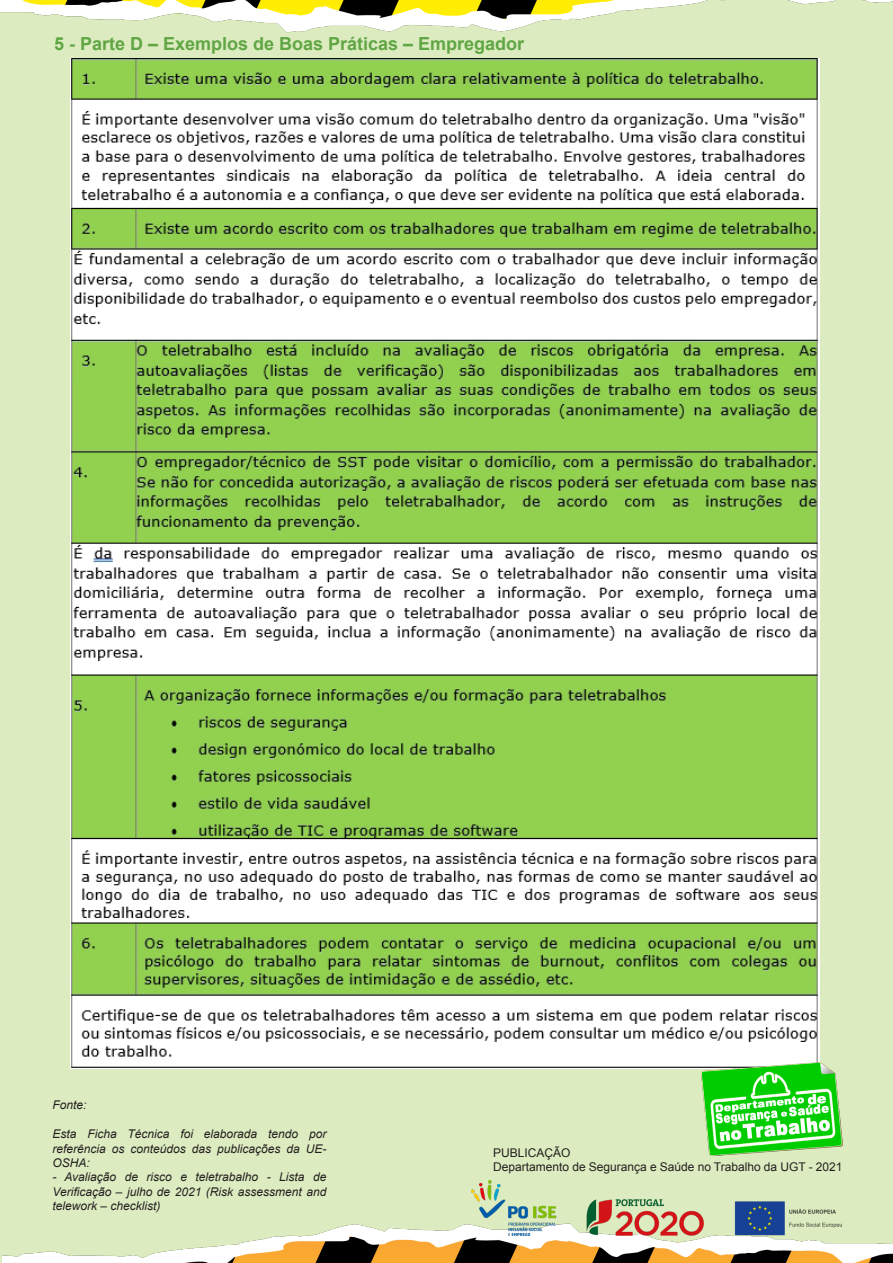
<style>
.page{position:relative;width:893px;height:1263px;background:#ddecc0}
.page>*{position:absolute;margin:0;border:0;box-sizing:border-box;transform-origin:0 0}
.t1{font:700 18px "Arial";color:#60a644}
.t2{font:italic 12px/14.4px "Arial";color:#231f20;text-align:justify}
.t3{font:12px "Arial";color:#231f20}
</style>
<div class="page">
<img style="left:0;top:0;width:893px;height:33px">
<img style="left:3px;top:1223px;width:890px;height:40px">
<img style="left:70px;top:59px;width:750px;height:1009px">
<img style="left:701px;top:1062px;width:141px;height:94px">
<img style="left:471px;top:1181px;width:370px;height:54px">
<p class="t1" style="left:54px;top:32px;width:472px">5 - Parte D – Exemplos de Boas Práticas – Empregador</p>
<p class="t2" style="left:52px;top:1098px;width:36px">Fonte:</p>
<p class="t2" style="left:52px;top:1127px;width:275px">Esta Ficha Técnica foi elaborada tendo por referência os conteúdos das publicações da UE-OSHA:</p>
<p class="t2" style="left:52px;top:1170px;width:275px">- Avaliação de risco e teletrabalho - Lista de Verificação – julho de 2021 (Risk assessment and telework – checklist)</p>
<p class="t3" style="left:493px;top:1144px;width:79px">PUBLICAÇÃO</p>
<p class="t3" style="left:493px;top:1159px;width:351px">Departamento de Segurança e Saúde no Trabalho da UGT - 2021</p>
</div>
